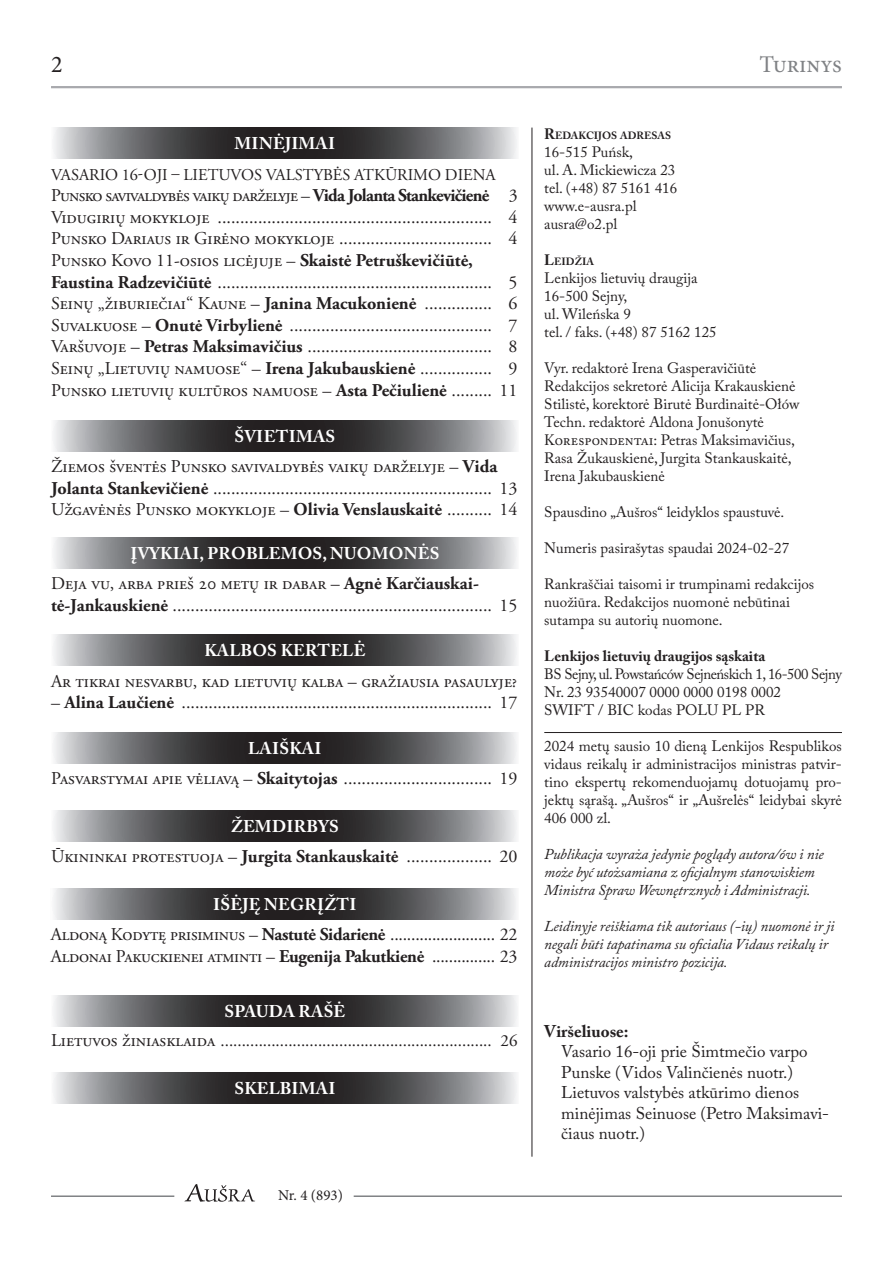
<style>
.page{position:relative;width:893px;height:1263px;background:#fff}
.page>*{position:absolute;margin:0;border:0;box-sizing:border-box;transform-origin:0 0}
.t1{font:24px "Minion Pro";letter-spacing:-.005em;color:#808285}
.t2{font:24px "Minion Pro";color:#231f20}
.t3{font:18px/21.6px "Adobe Garamond Pro";color:#231f20}
.t4{font:16.95px/20.4px "Adobe Caslon Pro";color:#231f20}
.t5{font:700 16.95px "Adobe Caslon Pro";letter-spacing:.015em;color:#fff}
.t6{font:16.95px "Adobe Garamond Pro";color:#231f20}
.t7{font:700 16.95px "Adobe Caslon Pro";color:#231f20}
.t8{font:16.5px "Adobe Garamond Pro";letter-spacing:.135em;color:#231f20}
.t9{font:15px/18px "Adobe Caslon Pro";color:#231f20}
.t10{font:italic 15px/18px "Adobe Caslon Pro";letter-spacing:-.01em;color:#231f20}
.t11{font:700 15px "Adobe Caslon Pro";color:#231f20}
.t12{font:15px "Minion Pro";color:#231f20}
.t13{font:700 10.5px "Adobe Caslon Pro";color:#231f20}
.s1{font-weight:700}
.s2{font-size:18px}
.s3{font-size:15px}
</style>
<div class="page">
<svg style="left:184px;top:1184px;width:71px;height:18px"></svg>
<hr style="left:51px;top:86px;width:791px;height:2px;background:#a8a9ad">
<hr style="left:51px;top:1195px;width:123px;height:2px;background:#808285">
<hr style="left:354px;top:1195px;width:488px;height:2px;background:#808285">
<hr style="left:532px;top:128px;width:1px;height:1029px;background:#231f20">
<svg style="left:54px;top:1072px;width:463px;height:31px;background:#5f5f61"></svg>
<svg style="left:54px;top:420px;width:463px;height:31px;background:#5f5f61"></svg>
<svg style="left:54px;top:537px;width:463px;height:31px;background:#5f5f61"></svg>
<svg style="left:54px;top:995px;width:463px;height:31px;background:#5f5f61"></svg>
<hr style="left:544px;top:732px;width:298px;height:1px;background:#231f20">
<svg style="left:54px;top:888px;width:462px;height:31px;background:#5f5e60"></svg>
<svg style="left:54px;top:128px;width:463px;height:31px;background:#5f5f61"></svg>
<svg style="left:54px;top:810px;width:463px;height:31px;background:#5f5f61"></svg>
<svg style="left:54px;top:635px;width:463px;height:31px;background:#5f5f61"></svg>
<svg style="left:54px;top:732px;width:463px;height:31px;background:#5f5f61"></svg>
<h1 class="t2" style="left:51px;top:48px;width:13px">2</h1>
<h1 class="t1" style="left:759px;top:48px;width:84px">Turinys</h1>
<p class="t5" style="left:235px;top:134px;width:13px">MINĖJIMAI</p>
<p class="t8" style="left:51px;top:164px;width:443px">Vasario 16-oji – Lietuvos valstybės atkūrimo d iena</p>
<p class="t3" style="left:51px;top:185px;width:468px">Punsko savivaldybės vaikų darželyje – <span class="s1">Vida Jolanta Stankevičienė</span> 3<br>Vidugirių mokykloje ............................................................. 4<br>Punsko Dariaus ir Girėno mokykloje .................................. 4<br>Punsko Kovo 11-osios licėjuje – <span class="s1">Skaistė Petruškevičiūtė, Faustina Radzevičiūtė</span> ............................................................. 5<br>Seinų „žiburiečiai“ Kaune – <span class="s1">Janina Macukonienė</span> ............... 6<br>Suvalkuose – <span class="s1">Onutė Virbylienė</span> ............................................. 7<br>Varšuvoje – <span class="s1">Petras Maksimavičius</span> ......................................... 8<br>Seinų „Lietuvių namuose“ – <span class="s1">Irena Jakubauskienė</span> ................ 9<br>Punsko lietuvių kultūros namuose – <span class="s1">Asta Pečiulienė</span> ......... 11</p>
<p class="t5" style="left:234px;top:426px;width:102px">švietimas</p>
<p class="t3" style="left:51px;top:456px;width:468px">Žiemos šventės Punsko savivaldybės vaikų darželyje – <span class="s1">Vida<br>Jolanta Stankevičienė</span> .............................................................. 13<br>Užgavėnės Punsko mokykloje – <span class="s1">Olivia Venslauskaitė</span> .......... 14</p>
<p class="t5" style="left:130px;top:543px;width:310px">Įvykiai, problemos, nuomonės</p>
<p class="t3" style="left:51px;top:573px;width:468px">Deja vu, arba prieš 20 metų ir dabar – <span class="s1">Agnė Karčiauskai&shy;tė-Jankauskienė</span> ....................................................................... 15</p>
<p class="t5" style="left:204px;top:641px;width:163px">kalbos kertelė</p>
<p class="t3" style="left:51px;top:671px;width:468px">Ar tikrai nesvarbu, kad lietuvių kalba – gražiausia pasaulyje?</p>
<p class="t3" style="left:51px;top:692px;width:468px">– <span class="s1">Alina Laučienė</span> ..................................................................... 17</p>
<p class="t5" style="left:248px;top:738px;width:75px">laiškai</p>
<p class="t3" style="left:51px;top:768px;width:468px">Pasvarstymai apie vėliavą – <span class="s1">Skaitytojas</span> ................................. 19</p>
<p class="t5" style="left:231px;top:816px;width:109px">žemdirbys</p>
<p class="t3" style="left:51px;top:846px;width:468px">Ūkininkai protestuoja – <span class="s1">Jurgita Stankauskaitė</span> ................... 20</p>
<p class="t5" style="left:213px;top:894px;width:145px">Išėję negrįžti</p>
<p class="t3" style="left:51px;top:924px;width:468px">Aldoną Kodytę prisiminus – <span class="s1">Nastutė Sidarienė</span> ......................... 22<br>Aldonai Pakuckienei atminti – <span class="s1">Eugenija Pakutkienė</span> ............... 23</p>
<p class="t5" style="left:224px;top:1001px;width:122px">spauda rašė</p>
<p class="t6" style="left:51px;top:1031px;width:468px"><span class="s2">Lietuvos žiniasklaida</span> ................................................................ 26</p>
<p class="t5" style="left:234px;top:1078px;width:103px">skelbimai</p>
<p class="t12" style="left:278px;top:1185px;width:66px">Nr. 4 (893)</p>
<p class="t13" style="left:544px;top:129px;width:128px"><span class="s3">R</span>EDAKCIJOS ADRESAS</p>
<p class="t9" style="left:544px;top:142px;width:134px">16-515 Puńsk,<br>ul. A. Mickiewicza 23 tel. (+48) 87 5161 416 www.e-ausra.pl ausra@o2.pl</p>
<p class="t13" style="left:544px;top:255px;width:51px"><span class="s3">L</span>EIDŽIA</p>
<p class="t9" style="left:544px;top:268px;width:174px">Lenkijos lietuvių draugija<br>16-500 Sejny,<br>ul. Wileńska 9<br>tel. / faks. (+48) 87 5162 125</p>
<p class="t9" style="left:544px;top:358px;width:257px">Vyr. redaktorė Irena Gasperavičiūtė Redakcijos sekretorė Alicija Krakauskienė Stilistė, korektorė Birutė Burdinaitė-Ołów Techn. redaktorė Aldona Jonušonytė Korespondentai: Petras Maksimavičius, Rasa Žukauskienė, Jurgita Stankauskaitė, Irena Jakubauskienė</p>
<p class="t9" style="left:544px;top:502px;width:242px">Spausdino „Aušros“ leidyklos spaustuvė.</p>
<p class="t9" style="left:544px;top:538px;width:246px">Numeris pasirašytas spaudai 2024-02-27</p>
<p class="t9" style="left:544px;top:574px;width:271px">Rankraščiai taisomi ir trumpinami redakcijos nuožiūra. Redakcijos nuomonė nebūtinai sutampa su autorių nuomone.</p>
<p class="t11" style="left:544px;top:647px;width:223px">Lenkijos lietuvių draugijos sąskaita</p>
<p class="t9" style="left:544px;top:664px;width:299px">BS Sejny, ul. Powstańców Sejneńskich 1, 16-500 Sejny<br>Nr. 23 93540007 0000 0000 0198 0002<br>SWIFT / BIC kodas POLU PL PR</p>
<p class="t9" style="left:544px;top:736px;width:299px;text-align:justify">2024 metų sausio 10 dieną Lenkijos Respublikos vidaus reikalų ir administracijos ministras patvir&shy;tino ekspertų rekomenduojamų dotuojamų pro&shy;jektų sąrašą. „Aušros“ ir „Aušrelės“ leidybai skyrė 406 000 zl.</p>
<p class="t10" style="left:544px;top:844px;width:281px">Publikacja wyraża jedynie poglądy autora/ów i nie może być utożsamiana z oficjalnym stanowiskiem<br>Ministra Spraw Wewnętrznych i Administracji.</p>
<p class="t10" style="left:544px;top:916px;width:292px">Leidinyje reiškiama tik autoriaus (-ių) nuomonė ir ji negali būti tapatinama su oficialia Vidaus reikalų ir administracijos ministro pozicija.</p>
<p class="t7" style="left:544px;top:1021px;width:86px">Viršeliuose:</p>
<p class="t4" style="left:561px;top:1041px;width:269px">Vasario 16-oji prie Šimtmečio varpo<br>Punske (Vidos Valinčienės nuotr.)<br>Lietuvos valstybės atkūrimo dienos minėjimas Seinuose (Petro Maksimavi&shy;čiaus nuotr.)</p>
</div>
